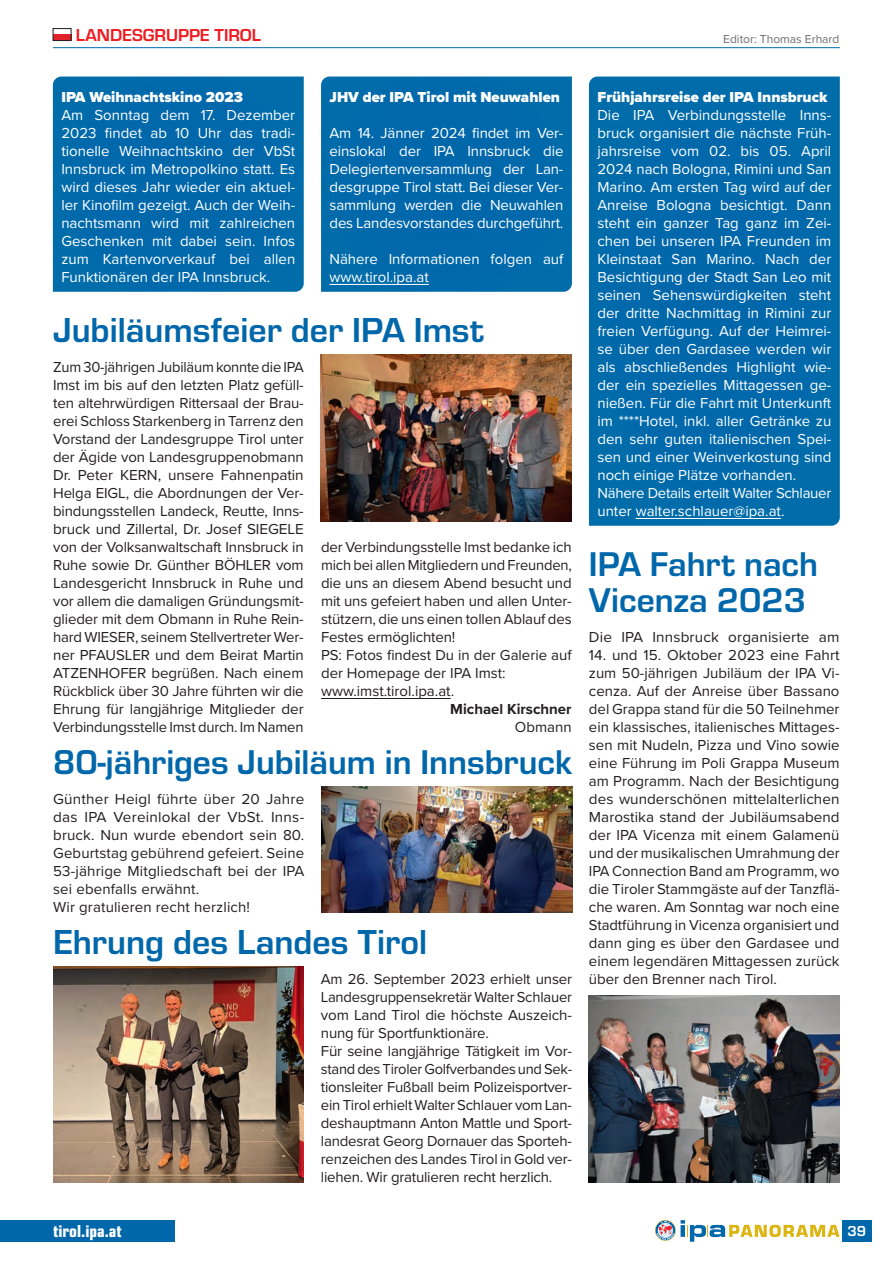
<style>
.page{position:relative;width:893px;height:1263px;background:#fff}
.page>*{position:absolute;margin:0;border:0;box-sizing:border-box;transform-origin:0 0}
.t1{font:700 36px "Eurostile";color:#0067aa}
.t2{font:700 35.7px/36px "Eurostile";color:#0067aa}
.t3{font:700 18px "Eurostile";color:#ee1d23}
.t4{font:18px "Eurostile Con Hea";color:#fff}
.t5{font:15px/18px "Proxima Nova";letter-spacing:-.01em;color:#231f20}
.t6{font:15px/18px "Proxima Nova";color:#fff}
.t7{font:15px/18px "Proxima Nova";letter-spacing:.01em;color:#231f20}
.t8{font:900 15px "Proxima Nova";color:#fff}
.t9{font:700 15px "Proxima Nova";color:#231f20}
.t10{font:700 15px "Eurostile";color:#fff}
.t11{font:12px "Proxima Nova";color:#6c6d70}
</style>
<div class="page">
<svg style="left:655px;top:1220px;width:184px;height:22px"></svg>
<hr style="left:53px;top:47px;width:787px;height:1px;background:#0067aa">
<div style="left:842px;top:1220px;width:30px;height:22px;background:#0067aa"></div>
<div style="left:0;top:1220px;width:175px;height:22px;background:#0067aa"></div>
<div style="left:53px;top:35px;width:18px;height:6px;background:#e0232b"></div>
<div style="left:53px;top:28px;width:18px;height:13px;border:1px solid #231f20"></div>
<div style="left:589px;top:77px;width:251px;height:449px;background:#0069ab"></div>
<hr style="left:636px;top:518px;width:145px;height:1px;background:#fff">
<div style="left:53px;top:77px;width:251px;height:215px;background:#0068ab"></div>
<div style="left:321px;top:77px;width:251px;height:215px;background:#0068ab"></div>
<hr style="left:330px;top:284px;width:99px;height:1px;background:#fff">
<img style="left:321px;top:786px;width:251px;height:126px">
<hr style="left:321px;top:698px;width:130px;height:1px;background:#231f20">
<img style="left:321px;top:354px;width:251px;height:167px">
<img style="left:53px;top:966px;width:251px;height:216px">
<img style="left:589px;top:995px;width:251px;height:187px">
<p class="t3" style="left:76px;top:22px;width:187px">LANDESGRUPPE TIROL</p>
<p class="t11" style="left:723px;top:30px;width:118px">Editor: Thomas Erhard</p>
<p class="t8" style="left:61px;top:86px;width:183px">IPA Weihnachtskino 2023</p>
<p class="t6" style="left:61px;top:105px;width:235px;text-align:justify">Am Sonntag dem 17. Dezember 2023 findet ab 10 Uhr das tradi&shy;tionelle Weihnachtskino der VbSt Innsbruck im Metropolkino statt. Es wird dieses Jahr wieder ein aktuel&shy;ler Kinofilm gezeigt. Auch der Weih&shy;nachtsmann wird mit zahlreichen Geschenken mit dabei sein. Infos zum Kartenvorverkauf bei allen Funktionären der IPA Innsbruck.</p>
<p class="t8" style="left:330px;top:86px;width:232px">JHV der IPA Tirol mit Neuwahlen</p>
<p class="t6" style="left:330px;top:123px;width:235px;text-align:justify">Am 14. Jänner 2024 findet im Ver&shy;einslokal der IPA Innsbruck die Delegiertenversammlung der Lan&shy;desgruppe Tirol statt. Bei dieser Ver&shy;sammlung werden die Neuwahlen des Landesvorstandes durchgeführt.</p>
<p class="t6" style="left:330px;top:249px;width:235px">Nähere Informationen folgen auf www.tirol.ipa.at</p>
<h1 class="t1" style="left:53px;top:304px;width:432px">Jubiläumsfeier der IPA Imst</h1>
<p class="t5" style="left:53px;top:357px;width:252px;text-align:justify">Zum 30-jährigen Jubiläum konnte die IPA Imst im bis auf den letzten Platz gefüll&shy;ten altehrwürdigen Rittersaal der Brau&shy;erei Schloss Starkenberg in Tarrenz den Vorstand der Landesgruppe Tirol unter der Ägide von Landesgruppenobmann Dr. Peter KERN, unsere Fahnenpatin Helga EIGL, die Abordnungen der Ver&shy;bindungsstellen Landeck, Reutte, Inns&shy;bruck und Zillertal, Dr. Josef SIEGELE von der Volksanwaltschaft Innsbruck in Ruhe sowie Dr. Günther BÖHLER vom Landesgericht Innsbruck in Ruhe und vor allem die damaligen Gründungsmit&shy;glieder mit dem Obmann in Ruhe Rein&shy;hard WIESER, seinem Stellvertreter Wer&shy;ner PFAUSLER und dem Beirat Martin ATZENHOFER begrüßen. Nach einem Rückblick über 30 Jahre führten wir die Ehrung für langjährige Mitglieder der Verbindungsstelle Imst durch. Im Namen</p>
<p class="t5" style="left:321px;top:537px;width:252px">der Verbindungsstelle Imst bedanke ich mich bei allen Mitgliedern und Freunden, die uns an diesem Abend besucht und mit uns gefeiert haben und allen Unter&shy;stützern, die uns einen tollen Ablauf des Festes ermöglichten!<br>PS: Fotos findest Du in der Galerie auf der Homepage der IPA Imst: www.imst.tirol.ipa.at.</p>
<p class="t9" style="left:450px;top:698px;width:123px">Michael Kirschner</p>
<p class="t5" style="left:515px;top:717px;width:58px">Obmann</p>
<h2 class="t2" style="left:53px;top:742px;width:521px">80-jähriges Jubiläum in Innsbruck</h2>
<p class="t7" style="left:53px;top:789px;width:253px">Günther Heigl führte über 20 Jahre das IPA Vereinlokal der VbSt. Inns&shy;bruck. Nun wurde ebendort sein 80.<br>Geburtstag gebührend gefeiert. Seine 53-jährige Mitgliedschaft bei der IPA sei ebenfalls erwähnt.<br>Wir gratulieren recht herzlich!</p>
<h1 class="t1" style="left:53px;top:916px;width:376px">Ehrung des Landes Tirol</h1>
<p class="t4" style="left:53px;top:1218px;width:70px">tirol.ipa.at</p>
<p class="t5" style="left:321px;top:969px;width:253px">Am 26. September 2023 erhielt unser Landesgruppensekretär Walter Schlauer vom Land Tirol die höchste Auszeich&shy;nung für Sportfunktionäre.<br>Für seine langjährige Tätigkeit im Vor&shy;stand des Tiroler Golfverbandes und Sek&shy;tionsleiter Fußball beim Polizeisportver&shy;ein Tirol erhielt Walter Schlauer vom Lan&shy;deshauptmann Anton Mattle und Sport&shy;landesrat Georg Dornauer das Sporteh&shy;renzeichen des Landes Tirol in Gold ver&shy;liehen. Wir gratulieren recht herzlich.</p>
<p class="t8" style="left:597px;top:86px;width:232px">Frühjahrsreise der IPA Innsbruck</p>
<p class="t6" style="left:597px;top:105px;width:235px">Die IPA Verbindungsstelle Inns&shy;bruck organisiert die nächste Früh&shy;jahrsreise vom 02. bis 05. April 2024 nach Bologna, Rimini und San Marino. Am ersten Tag wird auf der Anreise Bologna besichtigt. Dann steht ein ganzer Tag ganz im Zei&shy;chen bei unseren IPA Freunden im Kleinstaat San Marino. Nach der Besichtigung der Stadt San Leo mit seinen Sehenswürdigkeiten steht der dritte Nachmittag in Rimini zur freien Verfügung. Auf der Heimrei&shy;se über den Gardasee werden wir als abschließendes Highlight wie&shy;der ein spezielles Mittagessen ge&shy;nießen. Für die Fahrt mit Unterkunft im ****Hotel, inkl. aller Getränke zu den sehr guten italienischen Spei&shy;sen und einer Weinverkostung sind noch einige Plätze vorhanden.<br>Nähere Details erteilt Walter Schlauer unter walter.schlauer@ipa.at.</p>
<h2 class="t2" style="left:589px;top:544px;width:231px">IPA Fahrt nach<br>Vicenza 2023</h2>
<p class="t7" style="left:589px;top:627px;width:252px">Die IPA Innsbruck organisierte am</p>
<p class="t5" style="left:589px;top:645px;width:252px;text-align:justify">14. und 15. Oktober 2023 eine Fahrt zum 50-jährigen Jubiläum der IPA Vi&shy;cenza. Auf der Anreise über Bassano del Grappa stand für die 50 Teilnehmer ein klassisches, italienisches Mittages&shy;sen mit Nudeln, Pizza und Vino sowie eine Führung im Poli Grappa Museum am Programm. Nach der Besichtigung des wunderschönen mittelalterlichen Marostika stand der Jubiläumsabend der IPA Vicenza mit einem Galamenü und der musikalischen Umrahmung der IPA Connection Band am Programm, wo die Tiroler Stammgäste auf der Tanzflä&shy;che waren. Am Sonntag war noch eine Stadtführung in Vicenza organisiert und dann ging es über den Gardasee und einem legendären Mittagessen zurück über den Brenner nach Tirol.</p>
<p class="t10" style="left:847px;top:1220px;width:20px">39</p>
</div>
